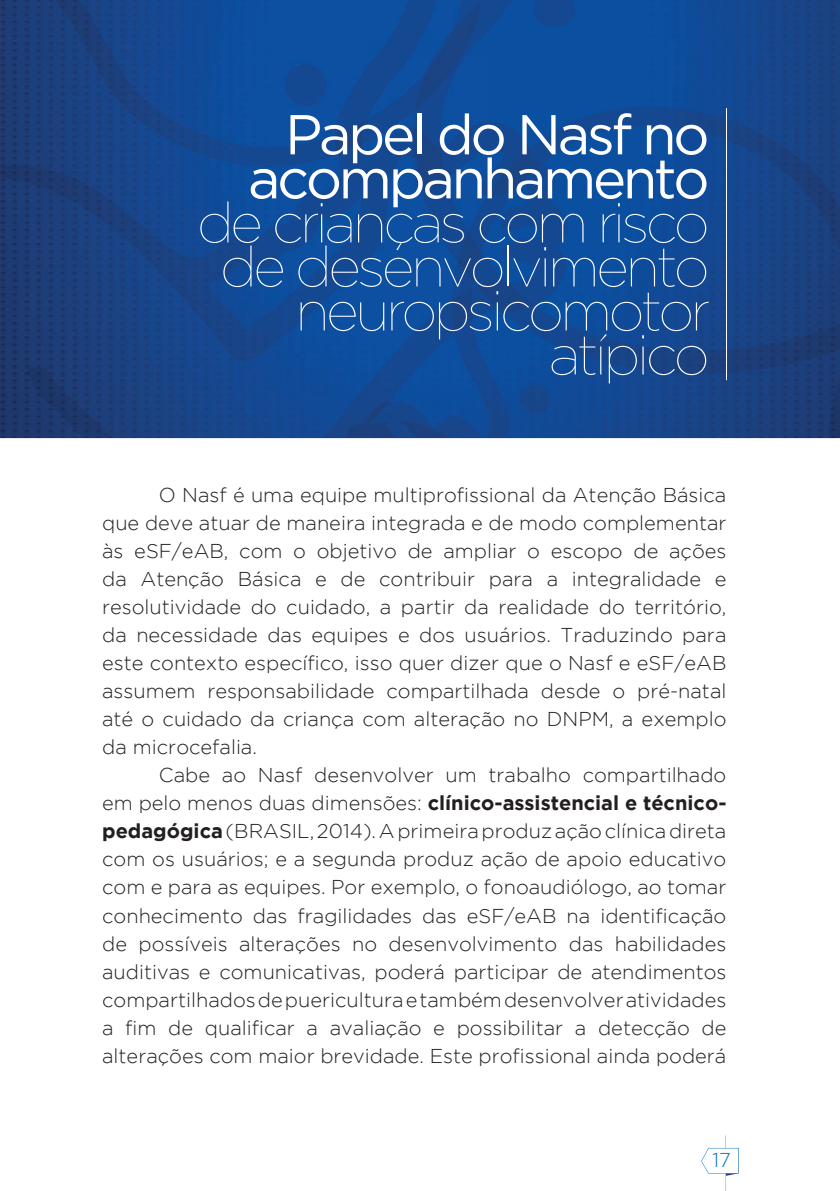
<style>
.page{position:relative;width:840px;height:1191px;background:#fff}
.page>*{position:absolute;margin:0;border:0;box-sizing:border-box;transform-origin:0 0}
.t1{font:100 56px/44px "Gotham";letter-spacing:-.06em;color:#fff;text-align:right}
.t2{font:300 20px "Gotham";color:#231f20}
.t3{font:700 20px "Gotham";color:#231f20}
.t4{font:300 20px "Gotham";color:#0072bc}
.s1{font-weight:400}
.s2{font-weight:300}
.s3{font-weight:700}
</style>
<div class="page">
<hr style="left:725px;top:1135px;width:1px;height:56px;background:#0072bc">
<svg style="left:701px;top:1148px;width:37px;height:27px"></svg>
<div style="left:712px;top:1153px;width:17px;height:14px;background:#fff"></div>
<img style="left:0;top:0;width:839px;height:438px">
<img style="left:0;top:54px;width:729px;height:1px">
<img style="left:366px;top:38px;width:361px;height:12px">
<hr style="left:725px;top:108px;width:1px;height:272px;background:#fff">
<p class="t1" style="left:197px;top:112px;width:513px"><span class="s1">Papel do Nasf no acompanhamento </span>de crianças com risco de desenvolvimento neuropsicomotor atípico</p>
<p class="t2" style="left:159px;top:484px;width:568px">O Nasf é uma equipe multiprofissional da Atenção Básica</p>
<p class="t2" style="left:102px;top:512px;width:625px">que deve atuar de maneira integrada e de modo complementar</p>
<p class="t2" style="left:102px;top:540px;width:625px">às eSF/eAB, com o objetivo de ampliar o escopo de ações</p>
<p class="t2" style="left:102px;top:568px;width:625px">da Atenção Básica e de contribuir para a integralidade e</p>
<p class="t2" style="left:102px;top:596px;width:625px">resolutividade do cuidado, a partir da realidade do território,</p>
<p class="t2" style="left:102px;top:624px;width:625px">da necessidade das equipes e dos usuários. Traduzindo para</p>
<p class="t2" style="left:102px;top:652px;width:625px">este contexto específico, isso quer dizer que o Nasf e eSF/eAB</p>
<p class="t2" style="left:102px;top:680px;width:625px">assumem responsabilidade compartilhada desde o pré-natal</p>
<p class="t2" style="left:102px;top:708px;width:625px">até o cuidado da criança com alteração no DNPM, a exemplo</p>
<p class="t2" style="left:102px;top:736px;width:156px">da microcefalia.</p>
<p class="t2" style="left:159px;top:764px;width:568px">Cabe ao Nasf desenvolver um trabalho compartilhado</p>
<p class="t3" style="left:102px;top:792px;width:625px"><span class="s2">em pelo menos duas dimensões:</span> clínico-assistencial e técnico-</p>
<p class="t2" style="left:102px;top:820px;width:625px"><span class="s3">pedagógica</span> (BRASIL, 2014). A primeira produz ação clínica direta</p>
<p class="t2" style="left:102px;top:848px;width:625px">com os usuários; e a segunda produz ação de apoio educativo</p>
<p class="t2" style="left:102px;top:876px;width:625px">com e para as equipes. Por exemplo, o fonoaudiólogo, ao tomar</p>
<p class="t2" style="left:102px;top:904px;width:625px">conhecimento das fragilidades das eSF/eAB na identificação</p>
<p class="t2" style="left:102px;top:932px;width:625px">de possíveis alterações no desenvolvimento das habilidades</p>
<p class="t2" style="left:102px;top:960px;width:625px">auditivas e comunicativas, poderá participar de atendimentos</p>
<p class="t2" style="left:102px;top:988px;width:625px">compartilhados de puericultura e também desenvolver atividades</p>
<p class="t2" style="left:102px;top:1016px;width:625px">a fim de qualificar a avaliação e possibilitar a detecção de</p>
<p class="t2" style="left:102px;top:1044px;width:625px">alterações com maior brevidade. Este profissional ainda poderá</p>
<p class="t4" style="left:712px;top:1149px;width:20px">17</p>
</div>
